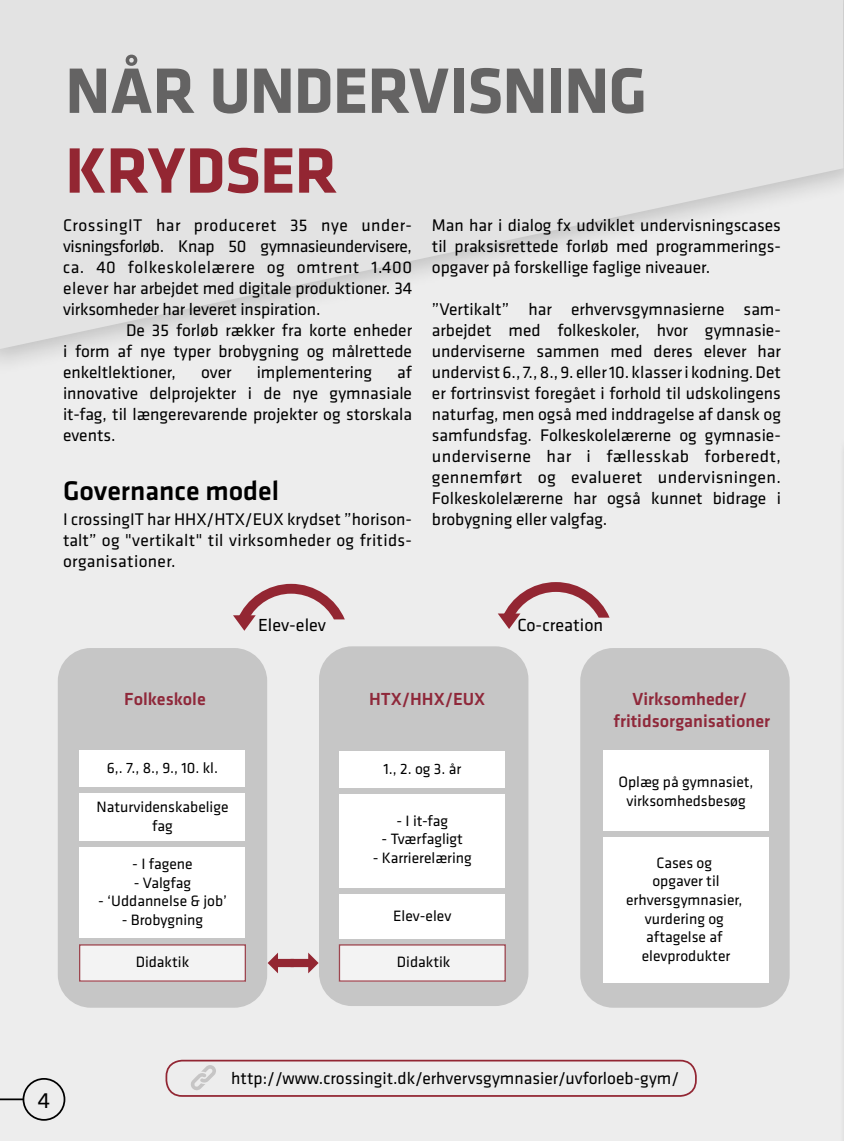
<style>
.page{position:relative;width:844px;height:1141px;background:#fff}
.page>*{position:absolute;margin:0;border:0;box-sizing:border-box;transform-origin:0 0}
.t1{font:700 66.5px "Klavika";letter-spacing:-.015em;color:#646363}
.t2{font:700 66.5px "Klavika";letter-spacing:-.01em;color:#932632}
.t3{font:500 28px "Klavika";color:#000}
.t4{font:22.75px "Klavika";color:#000}
.t5{font:500 18.2px/21.7px "Klavika";color:#8f283a;text-align:center}
.t6{font:18.2px "Klavika";color:#000}
.t7{font:17.5px/21px "Klavika";color:#000;text-align:justify}
.t8{font:15.58px/18.7px "Klavika";color:#000;text-align:center}
</style>
<div class="page">
<div style="left:0;top:0;width:842px;height:1141px;background:#ededed"></div>
<svg style="left:0;top:0;width:843px;height:349px;fill:#e3e3e3"></svg>
<hr style="left:842px;top:87px;width:1px;height:1054px;background:#e3e3e3">
<svg style="left:842px;top:100px;width:2px;height:1041px"></svg>
<div style="left:23px;top:1078px;width:42px;height:43px;border:2px solid #000;border-radius:50%"></div>
<hr style="left:0;top:1098px;width:24px;height:2px;background:#000">
<div style="left:165px;top:1060px;width:531px;height:37px;border:2px solid #922633;border-radius:16px"></div>
<svg style="left:191px;top:1065px;width:25px;height:25px"></svg>
<div style="left:58px;top:648px;width:209px;height:360px;background:#c6c6c6;border-radius:33px"></div>
<div style="left:319px;top:646px;width:209px;height:360px;background:#c6c6c6;border-radius:33px"></div>
<div style="left:580px;top:648px;width:209px;height:360px;background:#c6c6c6;border-radius:33px"></div>
<div style="left:80px;top:751px;width:165px;height:36px;background:#fff"></div>
<div style="left:80px;top:793px;width:165px;height:48px;background:#fff"></div>
<div style="left:80px;top:847px;width:165px;height:91px;background:#fff"></div>
<div style="left:80px;top:945px;width:165px;height:36px;background:#f3f3f3"></div>
<div style="left:339px;top:945px;width:166px;height:36px;background:#f3f3f3"></div>
<div style="left:339px;top:751px;width:166px;height:36px;background:#fff"></div>
<div style="left:339px;top:794px;width:166px;height:93px;background:#fff"></div>
<div style="left:339px;top:894px;width:166px;height:45px;background:#fff"></div>
<div style="left:603px;top:750px;width:165px;height:81px;background:#fff"></div>
<div style="left:603px;top:837px;width:165px;height:146px;background:#fff"></div>
<svg style="left:267px;top:953px;width:51px;height:20px"></svg>
<svg style="left:498px;top:582px;width:111px;height:47px"></svg>
<svg style="left:233px;top:584px;width:112px;height:47px"></svg>
<h1 class="t1" style="left:65px;top:55px;width:583px">NÅR UNDERVISNING</h1>
<h1 class="t2" style="left:65px;top:134px;width:274px">KRYDSER</h1>
<p class="t7" style="left:63px;top:215px;width:350px">CrossingIT har produceret 35 nye under&shy;visningsforløb. Knap 50 gymnasieundervisere, ca. 40 folkeskolelærere og omtrent 1.400 elever har arbejdet med digitale produktioner. 34 virksomheder har leveret inspiration.</p>
<p class="t7" style="left:63px;top:320px;width:350px;text-indent:63px">De 35 forløb rækker fra korte enheder i form af nye typer brobygning og målrettede enkeltlektioner,</p>
<p class="t7" style="left:63px;top:362px;width:350px;text-indent:334px">af innovative delprojekter i de nye gymnasiale it-fag, til længerevarende projekter og storskala events.</p>
<h2 class="t3" style="left:63px;top:476px;width:217px">Governance model</h2>
<p class="t7" style="left:63px;top:509px;width:350px">I crossingIT har HHX/HTX/EUX krydset ”horison&shy;talt” og "vertikalt" til virksomheder og fritids&shy;organisationer.</p>
<p class="t7" style="left:201px;top:362px;width:32px">over</p>
<p class="t7" style="left:257px;top:362px;width:117px">implementering</p>
<p class="t7" style="left:432px;top:215px;width:350px">Man har i dialog fx udviklet undervisningscases til praksisrettede forløb med programmerings&shy;opgaver på forskellige faglige niveauer.</p>
<p class="t7" style="left:432px;top:299px;width:350px">”Vertikalt” har erhvervsgymnasierne sam&shy;arbejdet med folkeskoler, hvor gymnasie&shy;underviserne sammen med deres elever har undervist 6., 7., 8., 9. eller 10. klasser i kodning. Det er fortrinsvist foregået i forhold til udskolingens naturfag, men også med inddragelse af dansk og samfundsfag. Folkeskolelærerne og gymnasie&shy;underviserne har i fællesskab forberedt, gennemført og evalueret undervisningen.<br>Folkeskolelærerne har også kunnet bidrage i brobygning eller valgfag.</p>
<p class="t6" style="left:258px;top:614px;width:69px">Elev-elev</p>
<p class="t6" style="left:517px;top:614px;width:87px">Co-creation</p>
<p class="t5" style="left:124px;top:688px;width:83px">Folkeskole</p>
<p class="t5" style="left:369px;top:689px;width:118px">HTX/HHX/EUX</p>
<p class="t5" style="left:613px;top:688px;width:158px">Virksomheder/ fritidsorganisationer</p>
<p class="t8" style="left:107px;top:758px;width:113px">6,. 7., 8., 9., 10. kl.</p>
<p class="t8" style="left:96px;top:797px;width:133px">Naturvidenskabelige fag</p>
<p class="t8" style="left:132px;top:854px;width:62px">- I fagene</p>
<p class="t8" style="left:134px;top:873px;width:59px">- Valgfag</p>
<p class="t8" style="left:98px;top:891px;width:130px">- ‘Uddannelse &amp; job’</p>
<p class="t8" style="left:122px;top:910px;width:83px">- Brobygning</p>
<p class="t8" style="left:136px;top:952px;width:55px">Didaktik</p>
<p class="t8" style="left:397px;top:952px;width:55px">Didaktik</p>
<p class="t8" style="left:383px;top:759px;width:79px">1., 2. og 3. år</p>
<p class="t8" style="left:396px;top:811px;width:53px">- I it-fag</p>
<p class="t8" style="left:381px;top:829px;width:83px">- Tværfagligt</p>
<p class="t8" style="left:373px;top:848px;width:100px">- Karrierelæring</p>
<p class="t8" style="left:618px;top:772px;width:137px">Oplæg på gymnasiet, virksomhedsbesøg</p>
<p class="t8" style="left:626px;top:853px;width:118px">Cases og<br>opgaver til erhversgymnasier, vurdering og aftagelse af elevprodukter</p>
<p class="t8" style="left:393px;top:906px;width:60px">Elev-elev</p>
<h3 class="t4" style="left:38px;top:1088px;width:14px">4</h3>
<p class="t7" style="left:231px;top:1068px;width:449px">http://www.crossingit.dk/erhvervsgymnasier/uvforloeb-gym/</p>
</div>
